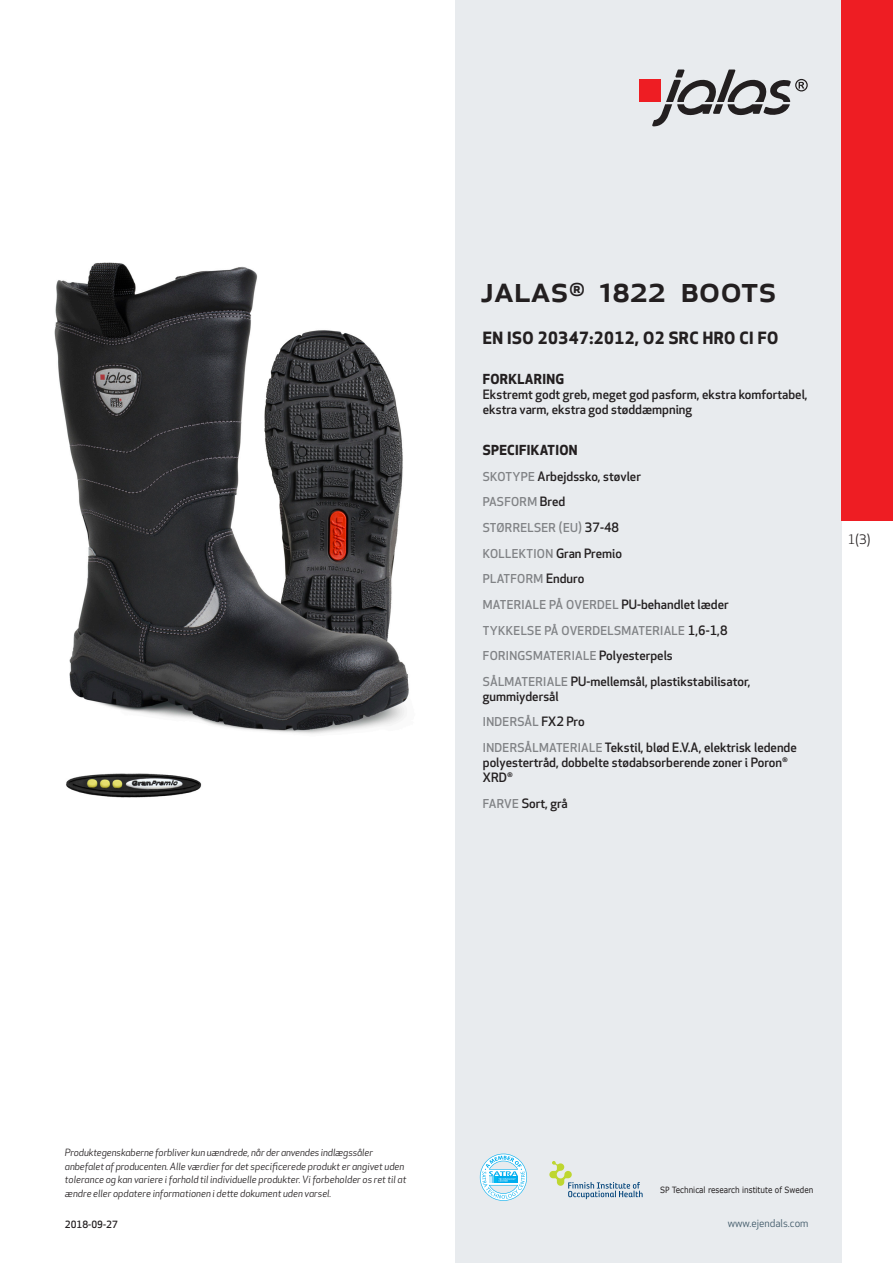
<style>
.page{position:relative;width:893px;height:1263px;background:#fff}
.page>*{position:absolute;margin:0;border:0;box-sizing:border-box;transform-origin:0 0}
.prodname{font:500 36px "Apex New";color:#231f20}
.Funktion_body{font:700 16.5px "Apex New";letter-spacing:.025em;color:#231f20}
.Funktion_body-2{font:700 13.5px "Apex New";letter-spacing:.025em;color:#231f20}
.t1{font:12.75px "Apex New";color:#231f20}
.Funktion_body-3{font:500 12.6px/15px "Apex New";color:#231f20}
.Funktion_body-4{font:500 12px "Apex New";letter-spacing:.025em;color:#808285}
.t2{font:10.5px "Apex New";color:#405968}
.t3{font:italic 9.75px/13.5px "Apex New";color:#231f20}
.Sidfot_datum{font:500 9.75px "Apex New";color:#231f20}
.t4{font:8.55px "Verdana";color:#231f20;scale:.85 1}
.s1{font-size:12px;color:#808285}
.s2{font-size:12.6px;color:#231f20}
</style>
<div class="page">
<div style="left:455px;top:0;width:387px;height:1263px;background:#e8ebee"></div>
<svg style="left:549px;top:1161px;width:94px;height:38px"></svg>
<svg style="left:480px;top:1154px;width:47px;height:47px"></svg>
<div style="left:639px;top:80px;width:22px;height:22px;background:#ee1d23"></div>
<svg style="left:652px;top:70px;width:156px;height:56px"></svg>
<div style="left:842px;top:0;width:51px;height:520px;background:#ee1d23"></div>
<img style="left:54px;top:262px;width:355px;height:472px">
<img style="left:66px;top:773px;width:136px;height:25px">
<p class="prodname" style="left:480px;top:265px;width:294px">JALAS<sup>®</sup> 1822 Boots</p>
<p class="Funktion_body" style="left:483px;top:326px;width:297px">EN ISO 20347:2012, O2 SRC HRO CI FO</p>
<p class="Funktion_body-2" style="left:483px;top:370px;width:83px">FORKLARING</p>
<p class="Funktion_body-3" style="left:483px;top:387px;width:326px">Ekstremt godt greb, meget god pasform, ekstra komfortabel, ekstra varm, ekstra god støddæmpning</p>
<p class="Funktion_body-2" style="left:483px;top:440px;width:96px">SPECIFIKATION</p>
<p class="Funktion_body-3" style="left:483px;top:468px;width:160px"><span class="s1">SKOTYPE</span> Arbejdssko, støvler</p>
<p class="Funktion_body-4" style="left:483px;top:494px;width:84px">PASFORM <span class="s2">Bred</span></p>
<p class="Funktion_body-4" style="left:483px;top:520px;width:138px">STØRRELSER (EU) <span class="s2">37-48</span></p>
<p class="Funktion_body-4" style="left:483px;top:545px;width:141px">KOLLEKTION <span class="s2">Gran Premio</span></p>
<p class="Funktion_body-4" style="left:483px;top:571px;width:103px">PLATFORM <span class="s2">Enduro</span></p>
<p class="Funktion_body-4" style="left:483px;top:596px;width:247px">MATERIALE PÅ OVERDEL <span class="s2">PU-behandlet læder</span></p>
<p class="Funktion_body-4" style="left:483px;top:622px;width:246px">TYKKELSE PÅ OVERDELSMATERIALE <span class="s2">1,6-1,8</span></p>
<p class="Funktion_body-4" style="left:483px;top:648px;width:191px">FORINGSMATERIALE <span class="s2">Polyesterpels</span></p>
<p class="Funktion_body-3" style="left:483px;top:673px;width:269px"><span class="s1">SÅLMATERIALE</span> PU-mellemsål, plastikstabilisator, gummiydersål</p>
<p class="Funktion_body-4" style="left:483px;top:714px;width:103px">INDERSÅL <span class="s2">FX2 Pro</span></p>
<p class="Funktion_body-3" style="left:483px;top:740px;width:315px"><span class="s1">INDERSÅLMATERIALE</span> Tekstil, blød E.V.A, elektrisk ledende polyestertråd, dobbelte stødabsorberende zoner i Poron<sup>®<br></sup>XRD<sup>®</sup></p>
<p class="Funktion_body-3" style="left:483px;top:795px;width:86px"><span class="s1">FARVE</span> Sort, grå</p>
<p class="t1" style="left:848px;top:531px;width:24px">1(3)</p>
<p class="t3" style="left:65px;top:1146px;width:343px">Produktegenskaberne forbliver kun uændrede, når der anvendes indlægssåler anbefalet af producenten. Alle værdier for det specificerede produkt er angivet uden tolerance og kan variere i forhold til individuelle produkter. Vi forbeholder os ret til at ændre eller opdatere informationen i dette dokument uden varsel.</p>
<p class="Sidfot_datum" style="left:65px;top:1218px;width:54px">2018-09-27</p>
<p class="t4" style="left:660px;top:1184px;width:182px">SP Technical research institute of Sweden</p>
<p class="t2" style="left:728px;top:1217px;width:82px">www.ejendals.com</p>
</div>
